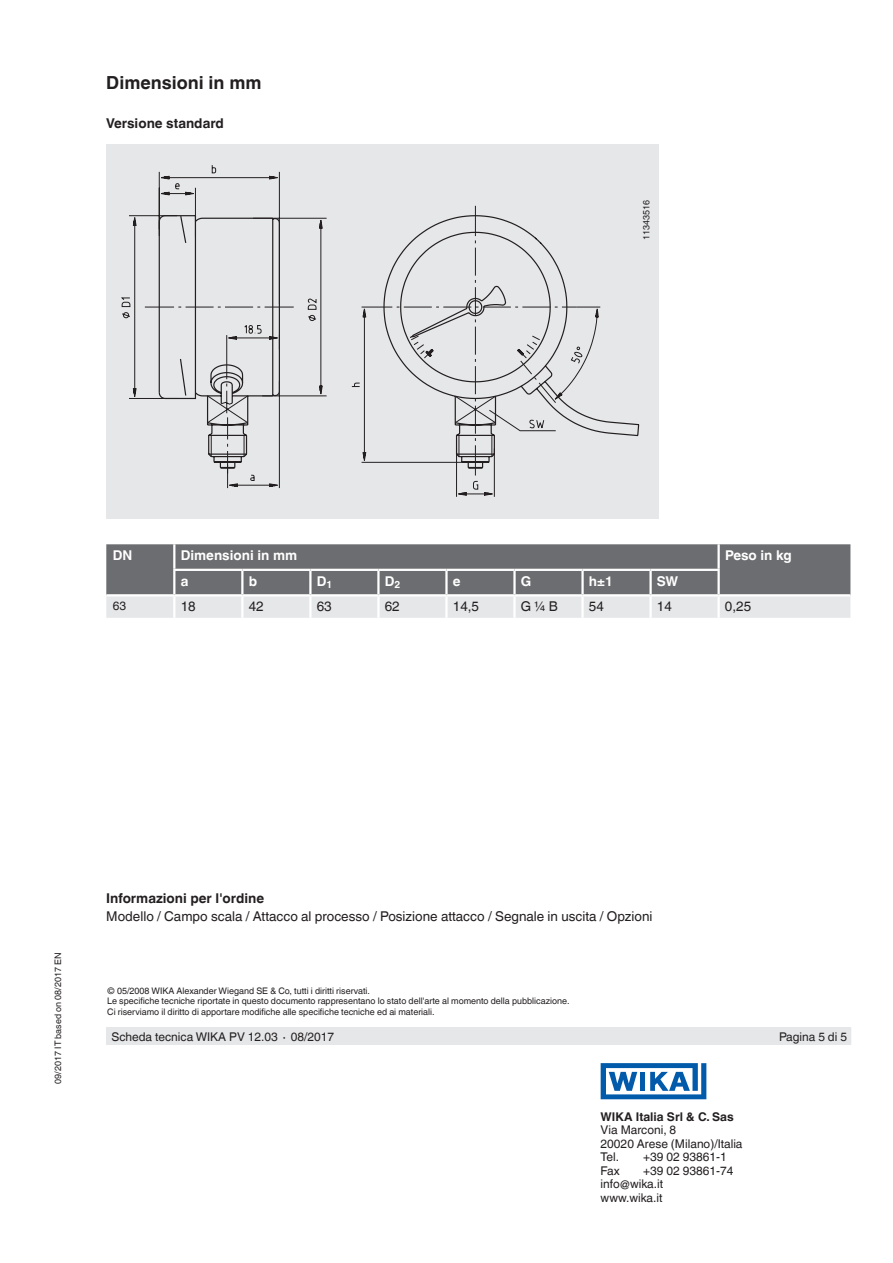
<style>
.page{position:relative;width:893px;height:1263px;background:#fff}
.page>*{position:absolute;margin:0;border:0;box-sizing:border-box;transform-origin:0 0}
.t1{font:700 18px "Helvetica World";color:#231f20}
.t2{font:13.5px "Helvetica World";color:#231f20}
.t3{font:700 13.5px "Helvetica World";color:#231f20}
.t4{font:700 13.5px "Helvetica World";color:#fff}
.t5{font:12px/13.5px "Helvetica World";color:#231f20}
.t6{font:700 12px "Helvetica World";color:#231f20}
.t7{font:9px/10.5px "Helvetica World";color:#231f20}
</style>
<div class="page">
<div style="left:106px;top:1027px;width:744px;height:18px;background:#e6e7e9"></div>
<svg style="left:601px;top:1063px;width:105px;height:36px"></svg>
<div style="left:106px;top:145px;width:553px;height:374px;background:#e6e7e9"></div>
<svg style="left:121px;top:165px;width:374px;height:332px"></svg>
<svg style="left:158px;top:214px;width:482px;height:256px"></svg>
<svg style="left:106px;top:544px;width:744px;height:74px;background:#939496"></svg>
<hr style="left:173px;top:569px;width:69px;height:2px;background:#fff">
<hr style="left:242px;top:569px;width:68px;height:2px;background:#fff">
<hr style="left:241px;top:571px;width:2px;height:23px;background:#fff">
<hr style="left:310px;top:569px;width:68px;height:2px;background:#fff">
<hr style="left:309px;top:571px;width:3px;height:23px;background:#fff">
<hr style="left:378px;top:569px;width:68px;height:2px;background:#fff">
<hr style="left:377px;top:571px;width:3px;height:23px;background:#fff">
<hr style="left:446px;top:569px;width:68px;height:2px;background:#fff">
<hr style="left:445px;top:571px;width:3px;height:23px;background:#fff">
<hr style="left:514px;top:569px;width:69px;height:2px;background:#fff">
<hr style="left:513px;top:571px;width:3px;height:23px;background:#fff">
<hr style="left:583px;top:569px;width:68px;height:2px;background:#fff">
<hr style="left:581px;top:571px;width:3px;height:23px;background:#fff">
<hr style="left:651px;top:569px;width:69px;height:2px;background:#fff">
<hr style="left:649px;top:571px;width:3px;height:23px;background:#fff">
<hr style="left:173px;top:596px;width:2px;height:22px;background:#fff">
<hr style="left:241px;top:596px;width:2px;height:22px;background:#fff">
<hr style="left:309px;top:596px;width:3px;height:22px;background:#fff">
<hr style="left:377px;top:596px;width:3px;height:22px;background:#fff">
<hr style="left:445px;top:596px;width:3px;height:22px;background:#fff">
<hr style="left:513px;top:596px;width:3px;height:22px;background:#fff">
<hr style="left:581px;top:596px;width:3px;height:22px;background:#fff">
<hr style="left:649px;top:596px;width:3px;height:22px;background:#fff">
<hr style="left:717px;top:596px;width:3px;height:22px;background:#fff">
<hr style="left:174px;top:594px;width:68px;height:2px;background:#fff">
<hr style="left:242px;top:594px;width:68px;height:2px;background:#fff">
<hr style="left:310px;top:594px;width:68px;height:2px;background:#fff">
<hr style="left:378px;top:594px;width:68px;height:2px;background:#fff">
<hr style="left:446px;top:594px;width:68px;height:2px;background:#fff">
<hr style="left:514px;top:594px;width:69px;height:2px;background:#fff">
<hr style="left:583px;top:594px;width:68px;height:2px;background:#fff">
<hr style="left:651px;top:594px;width:68px;height:2px;background:#fff">
<hr style="left:173px;top:544px;width:2px;height:25px;background:#fff">
<hr style="left:173px;top:571px;width:2px;height:23px;background:#fff">
<hr style="left:106px;top:594px;width:68px;height:2px;background:#fff">
<hr style="left:717px;top:544px;width:3px;height:25px;background:#fff">
<hr style="left:717px;top:571px;width:3px;height:23px;background:#fff">
<hr style="left:719px;top:594px;width:131px;height:2px;background:#fff">
<h1 class="t1" style="left:106px;top:73px;width:157px">Dimensioni in mm</h1>
<h2 class="t3" style="left:106px;top:116px;width:119px">Versione standard</h2>
<p class="t7" style="left:641px;top:240px;width:42px;rotate:-90deg">11343516</p>
<h2 class="t4" style="left:113px;top:548px;width:21px">DN</h2>
<h2 class="t4" style="left:181px;top:548px;width:118px">Dimensioni in mm</h2>
<h2 class="t4" style="left:725px;top:548px;width:68px">Peso in kg</h2>
<h2 class="t4" style="left:181px;top:573px;width:9px">a</h2>
<h2 class="t4" style="left:249px;top:573px;width:10px">b</h2>
<h2 class="t4" style="left:317px;top:573px;width:17px">D<sub>1</sub></h2>
<h2 class="t4" style="left:385px;top:573px;width:17px">D<sub>2</sub></h2>
<h2 class="t4" style="left:453px;top:573px;width:9px">e</h2>
<h2 class="t4" style="left:521px;top:573px;width:12px">G</h2>
<h2 class="t4" style="left:589px;top:573px;width:25px">h±1</h2>
<h2 class="t4" style="left:657px;top:573px;width:23px">SW</h2>
<h3 class="t5" style="left:113px;top:599px;width:15px">63</h3>
<h2 class="t2" style="left:181px;top:599px;width:17px">18</h2>
<h2 class="t2" style="left:249px;top:599px;width:17px">42</h2>
<h2 class="t2" style="left:317px;top:599px;width:17px">63</h2>
<h2 class="t2" style="left:385px;top:599px;width:17px">62</h2>
<h2 class="t2" style="left:453px;top:599px;width:28px">14,5</h2>
<h2 class="t2" style="left:521px;top:599px;width:38px">G ¼ B</h2>
<h2 class="t2" style="left:589px;top:599px;width:17px">54</h2>
<h2 class="t2" style="left:657px;top:599px;width:17px">14</h2>
<h2 class="t2" style="left:725px;top:599px;width:28px">0,25</h2>
<p class="t7" style="left:53px;top:1083px;width:132px;rotate:-90deg">09/2017 IT based on 08/2017 EN</p>
<h2 class="t3" style="left:106px;top:890px;width:159px">Informazioni per l'ordine</h2>
<h2 class="t2" style="left:106px;top:908px;width:548px">Modello / Campo scala / Attacco al processo / Posizione attacco / Segnale in uscita / Opzioni</h2>
<p class="t7" style="left:107px;top:985px;width:464px">© 05/2008 WIKA Alexander Wiegand SE &amp; Co, tutti i diritti riservati.<br>Le specifiche tecniche riportate in questo documento rappresentano lo stato dell'arte al momento della pubblicazione.<br>Ci riserviamo il diritto di apportare modifiche alle specifiche tecniche ed ai materiali.</p>
<h3 class="t5" style="left:111px;top:1030px;width:224px">Scheda tecnica WIKA PV 12.03 ∙ 08/2017</h3>
<h3 class="t5" style="left:779px;top:1030px;width:70px">Pagina 5 di 5</h3>
<h3 class="t6" style="left:601px;top:1109px;width:135px">WIKA Italia Srl &amp; C. Sas</h3>
<h3 class="t5" style="left:601px;top:1123px;width:143px">Via Marconi, 8<br>20020 Arese (Milano)/Italia<br>Tel.</h3>
<h3 class="t5" style="left:643px;top:1150px;width:85px">+39 02 93861-1</h3>
<h3 class="t5" style="left:601px;top:1164px;width:21px">Fax</h3>
<h3 class="t5" style="left:601px;top:1164px;width:134px;text-indent:43px">+39 02 93861-74 info@wika.it<br>www.wika.it</h3>
</div>
